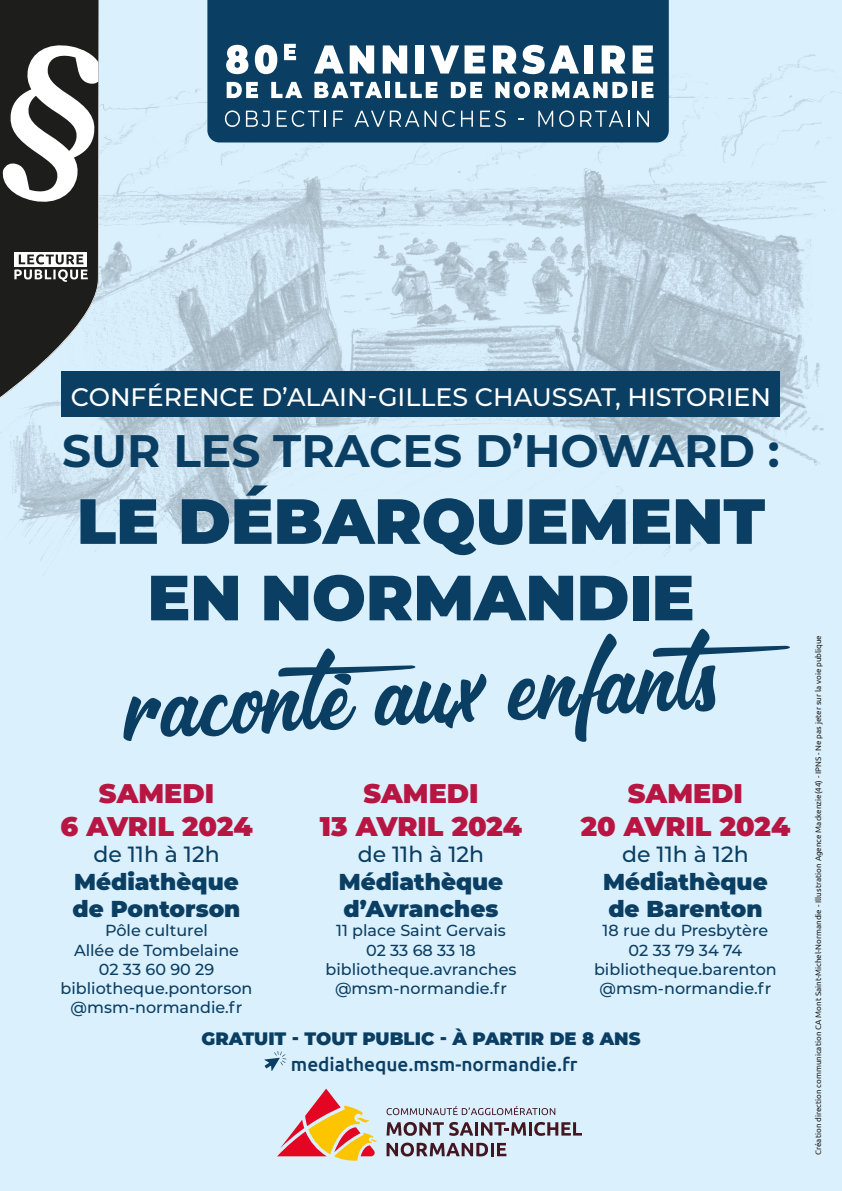
<style>
.page{position:relative;width:842px;height:1191px;background:#dbf0fd}
.page>*{position:absolute;margin:0;border:0;box-sizing:border-box;transform-origin:0 0}
.t1{font:89.7px "&Matchmaker";color:#0a3e62}
.t2{font:900 63.7px/76.4px "Montserrat";color:#0a3e62;text-align:center}
.t3{font:700 45.5px "Montserrat";color:#0a3e62}
.t4{font:900 27px/32.4px "Montserrat";color:#b71642;text-align:center}
.t5{font:500 25.3px "Montserrat";color:#fff}
.t6{font:900 23px/27.6px "Montserrat";color:#0a3e62}
.t7{font:500 22px "Montserrat";color:#0a3e62}
.t8{font:500 19.1px "Ubuntu";color:#0a3e62}
.t9{font:900 18px "Montserrat";color:#0a3e62}
.t10{font:500 16px/19.2px "Montserrat";color:#0a3e62;text-align:center}
.t11{font:8px "Ubuntu";color:#1d1d1b}
</style>
<div class="page">
<svg style="left:387px;top:1105px;width:168px;height:10px"></svg>
<svg style="left:387px;top:1122px;width:195px;height:13px"></svg>
<svg style="left:387px;top:1142px;width:101px;height:14px"></svg>
<hr style="left:491px;top:1142px;width:3px;height:14px;background:#441720">
<svg style="left:497px;top:1142px;width:9px;height:14px"></svg>
<svg style="left:277px;top:1088px;width:100px;height:72px"></svg>
<img style="left:1px;top:54px;width:839px;height:521px">
<div style="left:62px;top:371px;width:718px;height:46px;background:#0a3e62"></div>
<svg style="left:264px;top:1051px;width:22px;height:20px"></svg>
<div style="left:207px;top:0;width:462px;height:142px;background:#0a3e62"></div>
<svg style="left:225px;top:110px;width:15px;height:17px"></svg>
<svg style="left:246px;top:111px;width:24px;height:16px"></svg>
<svg style="left:277px;top:110px;width:49px;height:17px"></svg>
<svg style="left:333px;top:111px;width:10px;height:16px"></svg>
<svg style="left:354px;top:111px;width:82px;height:16px"></svg>
<svg style="left:442px;top:110px;width:13px;height:17px"></svg>
<svg style="left:461px;top:111px;width:12px;height:16px"></svg>
<svg style="left:480px;top:110px;width:26px;height:17px"></svg>
<svg style="left:538px;top:111px;width:15px;height:16px"></svg>
<svg style="left:559px;top:110px;width:15px;height:17px"></svg>
<svg style="left:580px;top:111px;width:50px;height:16px"></svg>
<svg style="left:637px;top:111px;width:12px;height:16px"></svg>
<svg style="left:226px;top:45px;width:22px;height:29px"></svg>
<svg style="left:255px;top:45px;width:22px;height:29px"></svg>
<svg style="left:284px;top:44px;width:12px;height:16px"></svg>
<svg style="left:314px;top:45px;width:30px;height:29px"></svg>
<svg style="left:350px;top:45px;width:24px;height:29px"></svg>
<svg style="left:383px;top:45px;width:24px;height:29px"></svg>
<div style="left:416px;top:45px;width:8px;height:29px;background:#fff"></div>
<svg style="left:430px;top:45px;width:55px;height:29px;background:#94abba"></svg>
<svg style="left:493px;top:45px;width:86px;height:29px;background:#97adbc"></svg>
<div style="left:585px;top:45px;width:8px;height:29px;background:#fff"></div>
<svg style="left:602px;top:45px;width:23px;height:29px"></svg>
<svg style="left:633px;top:45px;width:20px;height:29px"></svg>
<svg style="left:227px;top:82px;width:31px;height:16px"></svg>
<svg style="left:271px;top:82px;width:31px;height:16px"></svg>
<svg style="left:314px;top:82px;width:68px;height:16px"></svg>
<hr style="left:386px;top:82px;width:4px;height:16px;background:#fff">
<svg style="left:395px;top:82px;width:43px;height:16px"></svg>
<svg style="left:451px;top:82px;width:31px;height:16px"></svg>
<svg style="left:495px;top:81px;width:132px;height:17px;background:#94aaba"></svg>
<div style="left:632px;top:82px;width:5px;height:16px;background:#fff"></div>
<svg style="left:642px;top:82px;width:11px;height:16px"></svg>
<svg style="left:0;top:0;width:99px;height:408px;fill:#1d1d1b"></svg>
<div style="left:14px;top:252px;width:73px;height:14px;background:#fff"></div>
<svg style="left:14px;top:254px;width:74px;height:28px"></svg>
<svg style="left:1px;top:41px;width:97px;height:164px;background:#7c7c7b"></svg>
<h3 class="t5" style="left:71px;top:379px;width:702px">CONFÉRENCE D’ALAIN-GILLES CHAUSSAT, HISTORIEN</h3>
<h3 class="t3" style="left:62px;top:418px;width:719px">SUR LES TRACES D’HOWARD :</h3>
<h2 class="t2" style="left:77px;top:479px;width:690px">LE DÉBARQUEMENT<br>EN NORMANDIE</h2>
<h1 class="t1" style="left:122px;top:646px;width:595px;rotate:-3deg">raconté aux enfants</h1>
<h3 class="t4" style="left:60px;top:775px;width:194px">SAMEDI<br>6 AVRIL 2024</h3>
<h3 class="t7" style="left:93px;top:838px;width:128px">de 11h à 12h</h3>
<h3 class="t6" style="left:73px;top:866px;width:169px">Médiathèque de Pontorson</h3>
<p class="t10" style="left:61px;top:920px;width:193px">Pôle culturel<br>Allée de Tombelaine<br>02 33 60 90 29 bibliotheque.pontorson @msm-normandie.fr</p>
<h3 class="t4" style="left:581px;top:775px;width:211px">SAMEDI<br>20 AVRIL 2024</h3>
<h3 class="t7" style="left:622px;top:838px;width:128px">de 11h à 12h</h3>
<h3 class="t6" style="left:603px;top:866px;width:166px">Médiathèque de Barenton</h3>
<p class="t10" style="left:594px;top:920px;width:184px">18 rue du Presbytère<br>02 33 79 34 74 bibliotheque.barenton @msm-normandie.fr</p>
<p class="t9" style="left:201px;top:1024px;width:440px">GRATUIT - TOUT PUBLIC - À PARTIR DE 8 ANS</p>
<h3 class="t4" style="left:320px;top:775px;width:204px">SAMEDI<br>13 AVRIL 2024</h3>
<h3 class="t7" style="left:358px;top:838px;width:128px">de 11h à 12h</h3>
<h3 class="t6" style="left:339px;top:866px;width:166px">Médiathèque d’Avranches</h3>
<p class="t10" style="left:325px;top:920px;width:193px">11 place Saint Gervais<br>02 33 68 33 18 bibliotheque.avranches @msm-normandie.fr</p>
<p class="t8" style="left:291px;top:1052px;width:288px">mediatheque.msm-normandie.fr</p>
<p class="t11" style="left:813px;top:1155px;width:521px;rotate:-90deg">Création direction communication CA Mont Saint-Michel-Normandie - Illustration Agence Mackenzie(44) - IPNS - Ne pas jeter sur la voie publique</p>
</div>
